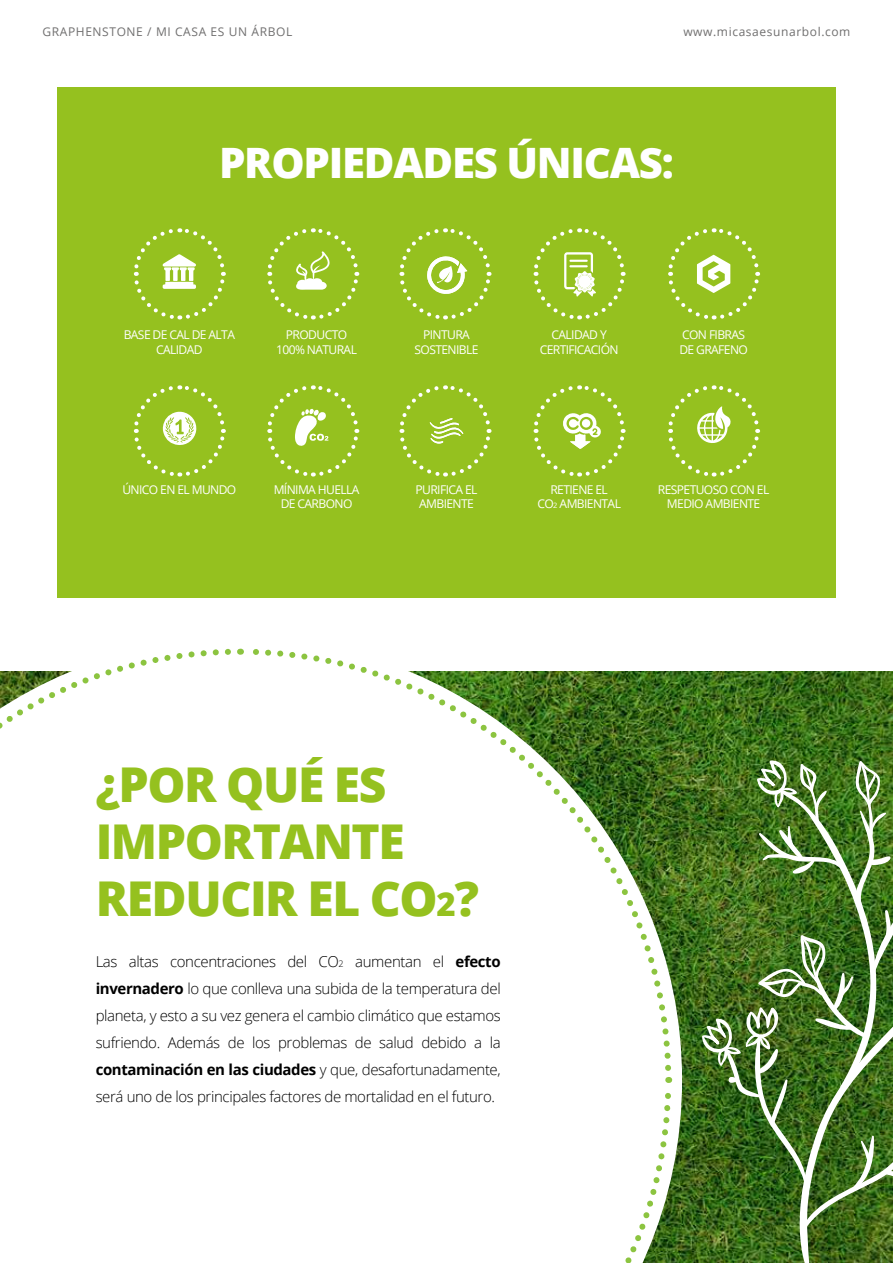
<style>
.page{position:relative;width:893px;height:1263px;background:#fff}
.page>*{position:absolute;margin:0;border:0;box-sizing:border-box;transform-origin:0 0}
.t1{font:800 48px/57px "Open Sans";letter-spacing:-.03em;color:#95c11f}
.t2{font:800 41.85px "Open Sans";letter-spacing:-.03em;color:#fff}
.t3{font:300 15px/27px "Open Sans";letter-spacing:-.025em;color:#000;text-align:justify}
.t4{font:12.15px/14.5px "Open Sans";letter-spacing:-.05em;color:#fff;text-align:center}
.t5{font:12px "Open Sans";letter-spacing:.05em;color:#706f6f}
.s1{font-size:7.5px}
.s2{font-size:33px}
.s3{font-size:9px}
.s4{font-weight:700}
</style>
<div class="page">
<img style="left:682px;top:672px;width:211px;height:591px">
<svg style="left:237px;top:648px;width:445px;height:615px"></svg>
<div style="left:57px;top:87px;width:779px;height:510px;background:#95c11f"></div>
<svg style="left:133px;top:228px;width:93px;height:92px"></svg>
<svg style="left:133px;top:385px;width:93px;height:92px"></svg>
<svg style="left:267px;top:228px;width:93px;height:92px"></svg>
<svg style="left:267px;top:385px;width:93px;height:92px"></svg>
<svg style="left:399px;top:228px;width:93px;height:92px"></svg>
<svg style="left:399px;top:385px;width:93px;height:92px"></svg>
<svg style="left:533px;top:228px;width:93px;height:92px"></svg>
<svg style="left:533px;top:385px;width:93px;height:92px"></svg>
<svg style="left:668px;top:228px;width:93px;height:92px"></svg>
<svg style="left:668px;top:385px;width:93px;height:92px"></svg>
<svg style="left:246px;top:1080px;width:428px;height:183px"></svg>
<svg style="left:240px;top:648px;width:434px;height:426px"></svg>
<svg style="left:0;top:648px;width:231px;height:81px"></svg>
<svg style="left:237px;top:1077px;width:4px;height:186px"></svg>
<svg style="left:792px;top:1234px;width:101px;height:29px;background:#496c27"></svg>
<svg style="left:702px;top:760px;width:191px;height:474px;background:#547c37"></svg>
<p class="t5" style="left:43px;top:23px;width:251px">GRAPHENSTONE / MI CASA ES UN ÁRBOL</p>
<p class="t5" style="left:683px;top:23px;width:169px">www.micasaesunarbol.com</p>
<h2 class="t2" style="left:219px;top:131px;width:456px">PROPIEDADES ÚNICAS:</h2>
<p class="t4" style="left:124px;top:327px;width:113px">BASE DE CAL DE ALTA<br>CALIDAD</p>
<p class="t4" style="left:276px;top:327px;width:82px">PRODUCTO<br>100% NATURAL</p>
<p class="t4" style="left:414px;top:327px;width:65px">PINTURA<br>SOSTENIBLE</p>
<p class="t4" style="left:540px;top:327px;width:80px">CALIDAD Y<br>CERTIFICACIÓN</p>
<p class="t4" style="left:679px;top:327px;width:70px;text-align:left">CON FIBRAS<br>DE GRAFENO</p>
<p class="t4" style="left:122px;top:482px;width:115px">ÚNICO EN EL MUNDO</p>
<p class="t4" style="left:274px;top:482px;width:87px">MÍNIMA HUELLA<br>DE CARBONO</p>
<p class="t4" style="left:416px;top:482px;width:63px;text-align:left">PURIFICA EL<br>AMBIENTE</p>
<p class="t4" style="left:537px;top:482px;width:85px">RETIENE EL<br>CO<span class="s1">2</span> AMBIENTAL</p>
<p class="t4" style="left:658px;top:482px;width:113px">RESPETUOSO CON EL<br>MEDIO AMBIENTE</p>
<h1 class="t1" style="left:96px;top:754px;width:385px">¿POR QUÉ ES<br>IMPORTANTE<br>REDUCIR EL CO<span class="s2">2</span>?</h1>
<p class="t3" style="left:96px;top:947px;width:407px">Las altas concentraciones del CO<span class="s3">2</span> aumentan el <span class="s4">efecto invernadero</span> lo que conlleva una subida de la temperatura del planeta, y esto a su vez genera el cambio climático que estamos sufriendo. Además de los problemas de salud debido a la <span class="s4">contaminación en las ciudades</span> y que, desafortunadamente, será uno de los principales factores de mortalidad en el futuro.</p>
</div>
